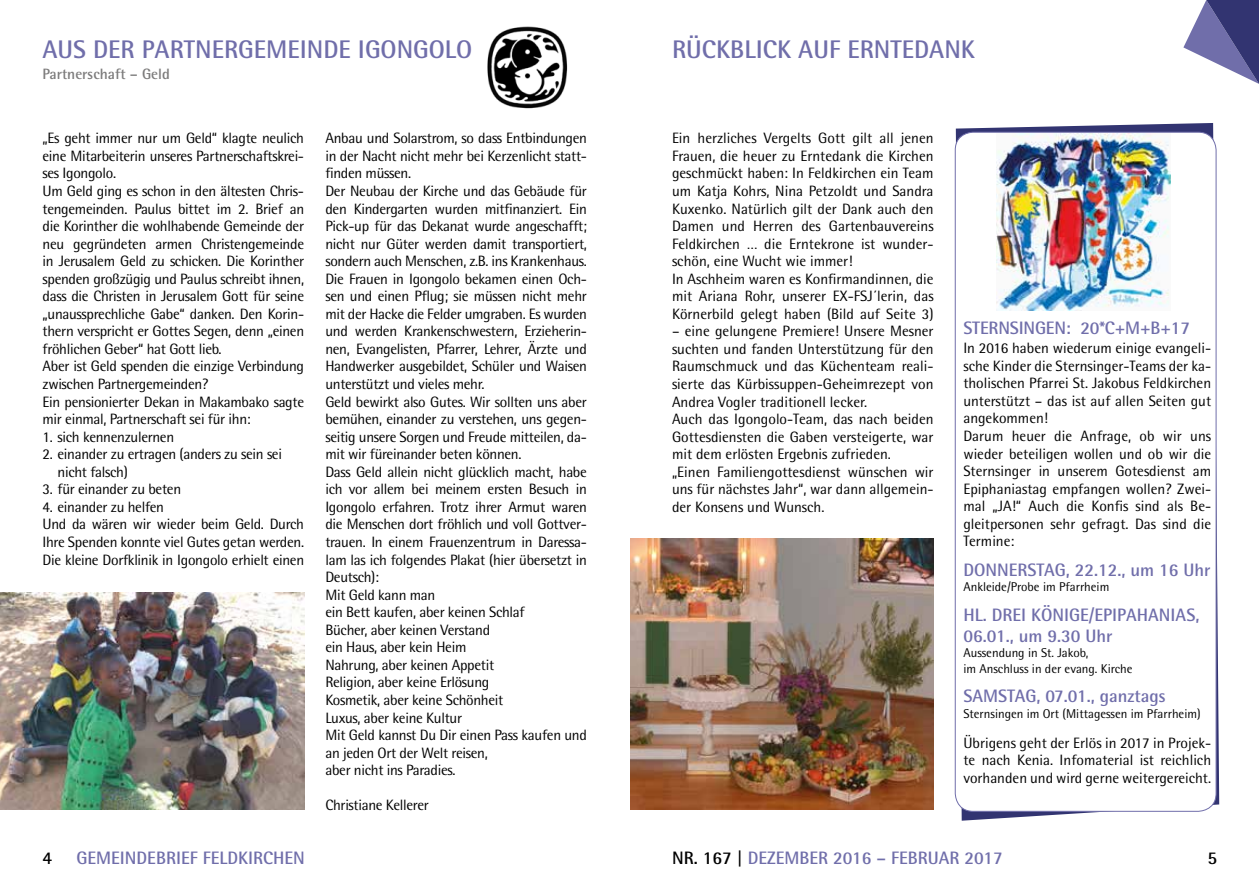
<style>
.page{position:relative;width:1259px;height:893px;background:#fff}
.page>*{position:absolute;margin:0;border:0;box-sizing:border-box;transform-origin:0 0}
.t1{font:700 25.5px "Rotis Semi Sans";color:#706eaa}
.t2{font:700 18px/21px "Rotis Semi Sans";color:#706eaa}
.t3{font:700 18px "Rotis Semi Sans";color:#000}
.t4{font:15px/17.5px "Rotis Semi Sans";letter-spacing:-.02em;color:#000}
.t5{font:15px/17.5px "Rotis Semi Sans";color:#000}
.t6{font:700 15px "Rotis Semi Sans";color:#7c7b7b}
.t7{font:12.75px/15.5px "Rotis Semi Sans";color:#000}
.s1{color:#000}
</style>
<div class="page">
<svg style="left:956px;top:123px;width:263px;height:698px"></svg>
<div style="left:955px;top:132px;width:261px;height:679px;background:#fff;border-radius:18px"></div>
<div style="left:955px;top:132px;width:261px;height:680px;border:1px solid #706eaa;border-radius:18px"></div>
<img style="left:630px;top:539px;width:303px;height:270px">
<svg style="left:1183px;top:0;width:76px;height:84px"></svg>
<img style="left:487px;top:26px;width:81px;height:83px">
<img style="left:0;top:592px;width:304px;height:217px">
<img style="left:997px;top:134px;width:173px;height:176px">
<h1 class="t1" style="left:43px;top:33px;width:431px">AUS DER PARTNERGEMEINDE IGONGOLO</h1>
<p class="t6" style="left:43px;top:65px;width:129px">Partnerschaft – Geld</p>
<p class="t4" style="left:43px;top:129px;width:263px">„Es geht immer nur um Geld“ klagte neulich eine Mitarbeiterin unseres Partnerschaftskrei&shy;ses Igongolo.<br>Um Geld ging es schon in den ältesten Chris&shy;tengemeinden. Paulus bittet im 2. Brief an die Korinther die wohlhabende Gemeinde der neu gegründeten armen Christengemeinde in Jerusalem Geld zu schicken. Die Korinther spenden großzügig und Paulus schreibt ihnen, dass die Christen in Jerusalem Gott für seine „unaussprechliche Gabe“ danken. Den Korin&shy;thern verspricht er Gottes Segen, denn „einen fröhlichen Geber“ hat Gott lieb.<br>Aber ist Geld spenden die einzige Verbindung zwischen Partnergemeinden?<br>Ein pensionierter Dekan in Makambako sagte mir einmal, Partnerschaft sei für ihn:</p>
<p class="t4" style="left:43px;top:428px;width:133px">1. sich kennenzulernen</p>
<p class="t4" style="left:58px;top:445px;width:226px;text-indent:-15px">2. einander zu ertragen (anders zu sein sei nicht falsch)</p>
<p class="t4" style="left:43px;top:480px;width:140px">3. für einander zu beten</p>
<p class="t4" style="left:43px;top:498px;width:263px">4. einander zu helfen<br>Und da wären wir wieder beim Geld. Durch Ihre Spenden konnte viel Gutes getan werden.<br>Die kleine Dorfklinik in Igongolo erhielt einen</p>
<p class="t4" style="left:325px;top:129px;width:263px">Anbau und Solarstrom, so dass Entbindungen in der Nacht nicht mehr bei Kerzenlicht statt&shy;finden müssen.<br>Der Neubau der Kirche und das Gebäude für den Kindergarten wurden mitfinanziert. Ein Pick-up für das Dekanat wurde angeschafft; nicht nur Güter werden damit transportiert, sondern auch Menschen, z.B. ins Krankenhaus.<br>Die Frauen in Igongolo bekamen einen Och&shy;sen und einen Pflug; sie müssen nicht mehr mit der Hacke die Felder umgraben. Es wurden und werden Krankenschwestern, Erzieherin&shy;nen, Evangelisten, Pfarrer, Lehrer, Ärzte und Handwerker ausgebildet, Schüler und Waisen unterstützt und vieles mehr.<br>Geld bewirkt also Gutes. Wir sollten uns aber bemühen, einander zu verstehen, uns gegen&shy;seitig unsere Sorgen und Freude mitteilen, da&shy;mit wir füreinander beten können.<br>Dass Geld allein nicht glücklich macht, habe ich vor allem bei meinem ersten Besuch in Igongolo erfahren. Trotz ihrer Armut waren die Menschen dort fröhlich und voll Gottver&shy;trauen. In einem Frauenzentrum in Daressa&shy;lam las ich folgendes Plakat (hier übersetzt in Deutsch):<br>Mit Geld kann man<br>ein Bett kaufen, aber keinen Schlaf<br>Bücher, aber keinen Verstand<br>ein Haus, aber kein Heim<br>Nahrung, aber keinen Appetit<br>Religion, aber keine Erlösung<br>Kosmetik, aber keine Schönheit<br>Luxus, aber keine Kultur<br>Mit Geld kannst Du Dir einen Pass kaufen und an jeden Ort der Welt reisen,<br>aber nicht ins Paradies.</p>
<p class="t4" style="left:325px;top:796px;width:105px">Christiane Kellerer</p>
<h1 class="t1" style="left:672px;top:33px;width:304px">RÜCKBLICK AUF ERNTEDANK</h1>
<p class="t5" style="left:672px;top:129px;width:263px">Ein herzliches Vergelts Gott gilt all jenen Frauen, die heuer zu Erntedank die Kirchen geschmückt haben: In Feldkirchen ein Team um Katja Kohrs, Nina Petzoldt und Sandra Kuxenko. Natürlich gilt der Dank auch den Damen und Herren des Gartenbauvereins Feldkirchen … die Erntekrone ist wunder&shy;schön, eine Wucht wie immer!<br>In Aschheim waren es Konfirmandinnen, die mit Ariana Rohr, unserer EX-FSJ´lerin, das Körnerbild gelegt haben (Bild auf Seite 3)</p>
<p class="t5" style="left:672px;top:322px;width:263px">– eine gelungene Premiere! Unsere Mesner suchten und fanden Unterstützung für den Raumschmuck und das Küchenteam reali&shy;sierte das Kürbissuppen-Geheimrezept von Andrea Vogler traditionell lecker.<br>Auch das Igongolo-Team, das nach beiden Gottesdiensten die Gaben versteigerte, war mit dem erlösten Ergebnis zufrieden.<br>„Einen Familiengottesdienst wünschen wir uns für nächstes Jahr“, war dann allgemein&shy;der Konsens und Wunsch.</p>
<p class="t2" style="left:963px;top:317px;width:228px">STERNSINGEN: 20*C+M+B+17</p>
<p class="t5" style="left:963px;top:339px;width:249px">In 2016 haben wiederum einige evangeli&shy;sche Kinder die Sternsinger-Teams der ka&shy;tholischen Pfarrei St. Jakobus Feldkirchen unterstützt – das ist auf allen Seiten gut angekommen!<br>Darum heuer die Anfrage, ob wir uns wieder beteiligen wollen und ob wir die Sternsinger in unserem Gotesdienst am Epiphaniastag empfangen wollen? Zwei&shy;mal „JA!“ Auch die Konfis sind als Be&shy;gleitpersonen sehr gefragt. Das sind die Termine:</p>
<p class="t2" style="left:963px;top:559px;width:249px">DONNERSTAG, 22.12., um 16 Uhr</p>
<p class="t7" style="left:963px;top:579px;width:147px">Ankleide/Probe im Pfarrheim</p>
<p class="t2" style="left:963px;top:604px;width:237px">HL. DREI KÖNIGE/EPIPAHANIAS,<br>06.01., um 9.30 Uhr</p>
<p class="t7" style="left:963px;top:645px;width:171px">Aussendung in St. Jakob,<br>im Anschluss in der evang. Kirche</p>
<p class="t2" style="left:963px;top:685px;width:204px">SAMSTAG, 07.01., ganztags</p>
<p class="t7" style="left:963px;top:705px;width:239px">Sternsingen im Ort (Mittagessen im Pfarrheim)</p>
<p class="t4" style="left:963px;top:734px;width:249px;text-align:justify">Übrigens geht der Erlös in 2017 in Projek&shy;te nach Kenia. Infomaterial ist reichlich vorhanden und wird gerne weitergereicht.</p>
<p class="t3" style="left:43px;top:847px;width:11px">4</p>
<p class="t2" style="left:77px;top:847px;width:230px">GEMEINDEBRIEF FELDKIRCHEN</p>
<p class="t2" style="left:672px;top:847px;width:332px"><span class="s1">NR. 167 |</span> DEZEMBER 2016 – FEBRUAR 2017</p>
<p class="t3" style="left:1207px;top:847px;width:11px">5</p>
</div>
